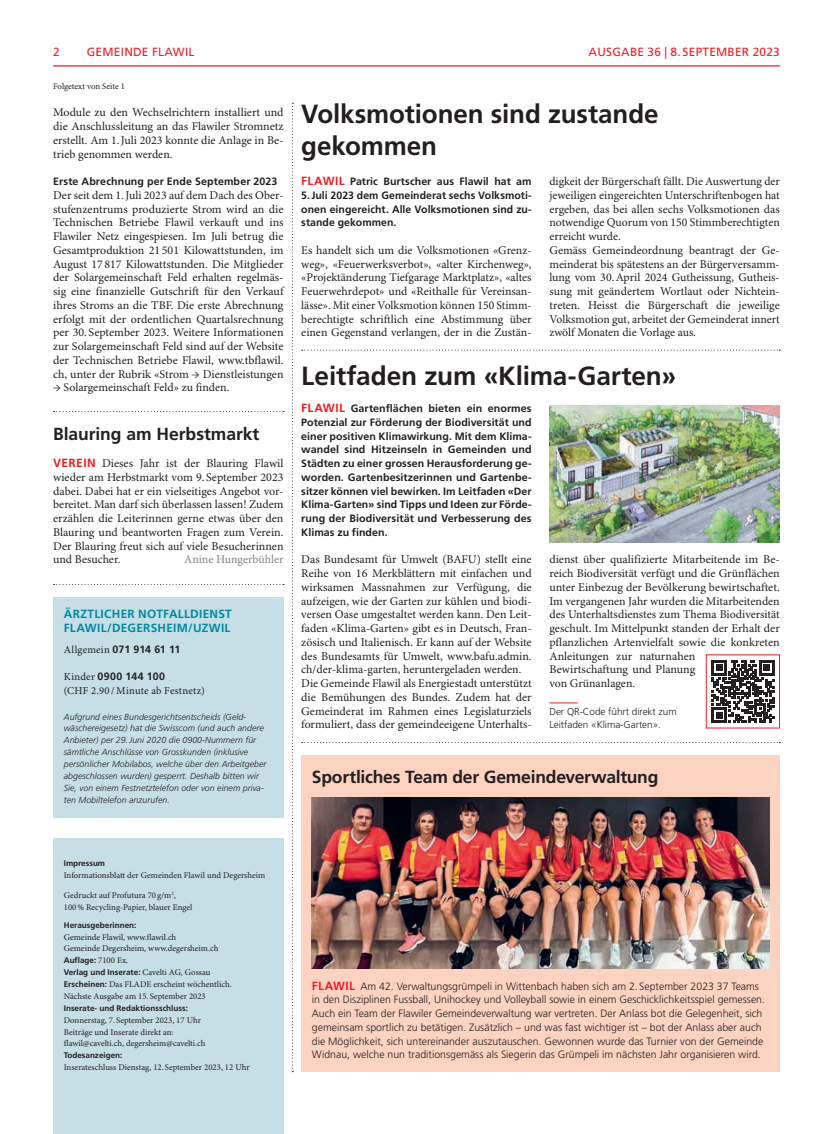
<style>
.page{position:relative;width:833px;height:1134px;background:#fff}
.page>*{position:absolute;margin:0;border:0;box-sizing:border-box;transform-origin:0 0}
.t1{font:700 26.25px/31.2px "Frutiger LT Std";letter-spacing:-.005em;color:#231f20}
.t2{font:700 17.5px "Frutiger LT Std";letter-spacing:-.01em;color:#231f20}
.t3{font:11.88px/13.8px "Minion Pro";color:#231f20;text-align:justify}
.t4{font:700 11.88px/13.8px "Frutiger LT Std";letter-spacing:.025em;color:#0289a0}
.t5{font:11.88px "Frutiger LT Std";letter-spacing:.02em;color:#ee1d23}
.t6{font:11.88px "Minion Pro";color:#808285}
.t7{font:700 10.62px/13.8px "Frutiger LT Std";letter-spacing:.005em;color:#231f20;text-align:justify}
.t8{font:300 10.62px/13.8px "Frutiger LT Std";color:#231f20}
.t9{font:10.62px "Minion Pro";letter-spacing:.025em;color:#231f20}
.t10{font:700 10.62px "Frutiger LT Std";letter-spacing:.04em;color:#231f20}
.t11{font:300 10px/13.8px "Frutiger LT Std";letter-spacing:-.005em;color:#231f20}
.t12{font:8.75px/11.9px "Minion Pro";color:#231f20}
.t13{font:italic 300 8.75px/11.9px "Frutiger LT Std";letter-spacing:.005em;color:#231f20}
.t14{font:700 8.12px/11.9px "Frutiger LT Std";color:#231f20}
.s1{font-family:"Frutiger LT Std";font-weight:700;color:#ee1d23}
.s2{font-family:"Minion Pro";font-weight:400}
.s3{font-size:11.88px;color:#ee1d23}
.s4{font-family:"Minion Pro";font-weight:400;font-size:8.75px}
.s5{font-family:"Frutiger LT Std";font-weight:700;font-size:8.12px}
.s6{font-weight:700;font-size:11.88px;color:#ee1d23}
</style>
<div class="page">
<hr style="left:53px;top:65px;width:727px;height:1px;background:#ee1d23">
<svg style="left:292px;top:103px;width:1px;height:969px"></svg>
<svg style="left:302px;top:350px;width:478px;height:1px"></svg>
<svg style="left:302px;top:742px;width:478px;height:1px"></svg>
<svg style="left:54px;top:411px;width:230px;height:1px"></svg>
<svg style="left:54px;top:584px;width:230px;height:1px"></svg>
<div style="left:53px;top:838px;width:230px;height:296px;background:#c6dee6"></div>
<div style="left:53px;top:598px;width:230px;height:220px;background:#c6dee6"></div>
<svg style="left:711px;top:660px;width:63px;height:63px"></svg>
<div style="left:706px;top:654px;width:74px;height:74px;border:1px solid #ee1d23"></div>
<svg style="left:549px;top:703px;width:29px;height:1px"></svg>
<div style="left:301px;top:756px;width:479px;height:316px;background:#fcd2c0"></div>
<img style="left:549px;top:405px;width:231px;height:138px">
<img style="left:312px;top:797px;width:457px;height:172px">
<p class="t5" style="left:53px;top:45px;width:8px">2</p>
<p class="t5" style="left:87px;top:45px;width:109px">GEMEINDE FLAWIL</p>
<p class="t5" style="left:588px;top:45px;width:18px">AUSGABE</p>
<p class="t5" style="left:647px;top:45px;width:64px">36 | 8. SEPTEMBER</p>
<p class="t5" style="left:752px;top:45px;width:29px">2023</p>
<p class="t12" style="left:53px;top:80px;width:73px">Folgetext von Seite 1</p>
<p class="t3" style="left:53px;top:106px;width:232px">Module zu den Wechselrichtern installiert und die Anschlussleitung an das Flawiler Stromnetz erstellt. Am 1.Juli 2023 konnte die Anlage in Be&shy;trieb genommen werden.</p>
<p class="t7" style="left:53px;top:175px;width:226px">Erste Abrechnung per Ende September 2023</p>
<p class="t3" style="left:53px;top:189px;width:232px">Der seit dem 1.Juli 2023 auf dem Dach des Ober&shy;stufenzentrums produzierte Strom wird an die Technischen Betriebe Flawil verkauft und ins Flawiler Netz eingespiesen. Im Juli betrug die Gesamtproduktion 21 501 Kilowattstunden, im August 17 817 Kilowattstunden. Die Mitglieder der Solargemeinschaft Feld erhalten regelmäs&shy;sig eine finanzielle Gutschrift für den Verkauf ihres Stroms an die TBF. Die erste Abrechnung erfolgt mit der ordentlichen Quartalsrechnung per 30. September 2023. Weitere Informationen zur Solargemeinschaft Feld sind auf der Website der Technischen Betriebe Flawil, www.tbflawil. ch, unter der Rubrik «Strom → Dienstleistungen</p>
<p class="t3" style="left:53px;top:381px;width:178px">→ Solargemeinschaft Feld» zu finden.</p>
<h2 class="t2" style="left:53px;top:423px;width:208px">Blauring am Herbstmarkt</h2>
<p class="t3" style="left:53px;top:457px;width:232px"><span class="s1">VEREIN</span> Dieses Jahr ist der Blauring Flawil wieder am Herbstmarkt vom 9. September 2023 dabei. Dabei hat er ein vielseitiges Angebot vor&shy;bereitet. Man darf sich überlassen lassen! Zudem erzählen die Leiterinnen gerne etwas über den Blauring und beantworten Fragen zum Verein.<br>Der Blauring freut sich auf viele Besucherinnen und Besucher.</p>
<p class="t6" style="left:184px;top:552px;width:101px">Anine Hungerbühler</p>
<p class="t4" style="left:64px;top:607px;width:170px">ÄRZTLICHER NOTFALLDIENST<br>FLAWIL/DEGERSHEIM/UZWIL</p>
<p class="t7" style="left:64px;top:642px;width:118px"><span class="s2">Allgemein</span> 071 914 61 11</p>
<p class="t10" style="left:64px;top:670px;width:103px"><span class="s2">Kinder</span> 0900 144 100</p>
<p class="t9" style="left:64px;top:684px;width:142px">(CHF 2.90 /Minute ab Festnetz)</p>
<p class="t13" style="left:64px;top:711px;width:204px">Aufgrund eines Bundesgerichtsentscheids (Geld&shy;wäschereigesetz) hat die Swisscom (und auch andere Anbieter) per 29.Juni 2020 die 0900-Nummern für sämtliche Anschlüsse von Grosskunden (inklusive persönlicher Mobilabos, welche über den Arbeitgeber abgeschlossen wurden) gesperrt. Deshalb bitten wir Sie, von einem Festnetztelefon oder von einem priva&shy;ten Mobiltelefon anzurufen.</p>
<h1 class="t1" style="left:301px;top:99px;width:359px">Volksmotionen sind zustande gekommen</h1>
<p class="t7" style="left:301px;top:175px;width:232px"><span class="s3">FLAWIL</span> Patric Burtscher aus Flawil hat am 5.Juli 2023 dem Gemeinderat sechs Volksmoti&shy;onen eingereicht. Alle Volksmotionen sind zu&shy;stande gekommen.</p>
<p class="t3" style="left:301px;top:244px;width:232px">Es handelt sich um die Volksmotionen «Grenz&shy;weg», «Feuerwerksverbot», «alter Kirchenweg», «Projektänderung Tiefgarage Marktplatz», «altes Feuerwehrdepot» und «Reithalle für Vereinsan&shy;lässe». Mit einer Volksmotion können 150 Stimm&shy;berechtigte schriftlich eine Abstimmung über einen Gegenstand verlangen, der in die Zustän-</p>
<p class="t3" style="left:549px;top:175px;width:232px;text-align:left">digkeit der Bürgerschaft fällt. Die Auswertung der jeweiligen eingereichten Unterschriftenbogen hat ergeben, das bei allen sechs Volksmotionen das notwendige Quorum von 150 Stimmberechtigten erreicht wurde.<br>Gemäss Gemeindeordnung beantragt der Ge&shy;meinderat bis spätestens an der Bürgerversamm&shy;lung vom 30.April 2024 Gutheissung, Gutheis&shy;sung mit geändertem Wortlaut oder Nichtein&shy;treten. Heisst die Bürgerschaft die jeweilige Volksmotion gut, arbeitet der Gemeinderat innert zwölf Monaten die Vorlage aus.</p>
<h1 class="t1" style="left:301px;top:360px;width:376px">Leitfaden zum «Klima-Garten»</h1>
<p class="t7" style="left:301px;top:401px;width:232px"><span class="s3">FLAWIL</span> Gartenflächen bieten ein enormes Potenzial zur Förderung der Biodiversität und einer positiven Klimawirkung. Mit dem Klima&shy;wandel sind Hitzeinseln in Gemeinden und Städten zu einer grossen Herausforderung ge&shy;worden. Gartenbesitzerinnen und Gartenbe&shy;sitzer können viel bewirken. Im Leitfaden «Der Klima-Garten» sind Tipps und Ideen zur Förde&shy;rung der Biodiversität und Verbesserung des Klimas zu finden.</p>
<p class="t3" style="left:301px;top:553px;width:232px;text-align:left">Das Bundesamt für Umwelt (BAFU) stellt eine Reihe von 16 Merkblättern mit einfachen und wirksamen Massnahmen zur Verfügung, die aufzeigen, wie der Garten zur kühlen und biodi&shy;versen Oase umgestaltet werden kann. Den Leit&shy;faden «Klima-Garten» gibt es in Deutsch, Fran&shy;zösisch und Italienisch. Er kann auf der Website des Bundesamts für Umwelt, www.bafu.admin. ch/der-klima-garten, heruntergeladen werden.<br>Die Gemeinde Flawil als Energiestadt unterstützt die Bemühungen des Bundes. Zudem hat der Gemeinderat im Rahmen eines Legislaturziels formuliert, dass der gemeindeeigene Unterhalts-</p>
<p class="t3" style="left:549px;top:553px;width:232px;text-align:left">dienst über qualifizierte Mitarbeitende im Be&shy;reich Biodiversität verfügt und die Grünflächen unter Einbezug der Bevölkerung bewirtschaftet.<br>Im vergangenen Jahr wurden die Mitarbeitenden des Unterhaltsdienstes zum Thema Biodiversität geschult. Im Mittelpunkt standen der Erhalt der pflanzlichen Artenvielfalt sowie die konkreten Anleitungen zur naturnahen<br>Bewirtschaftung und Planung<br>von Grünanlagen.</p>
<p class="t11" style="left:549px;top:704px;width:129px">Der QR-Code führt direkt zum<br>Leitfaden «Klima-Garten».</p>
<h2 class="t2" style="left:312px;top:767px;width:348px">Sportliches Team der Gemeindeverwaltung</h2>
<p class="t14" style="left:64px;top:857px;width:43px">Impressum</p>
<p class="t12" style="left:64px;top:869px;width:203px">Informationsblatt der Gemeinden Flawil und Degersheim</p>
<p class="t12" style="left:64px;top:890px;width:130px">Gedruckt auf Profutura 70 g/m<sup>2</sup>,<br>100% Recycling-Papier, blauer Engel</p>
<p class="t14" style="left:64px;top:919px;width:74px">Herausgeberinnen:</p>
<p class="t12" style="left:64px;top:931px;width:156px">Gemeinde Flawil, www.flawil.ch<br>Gemeinde Degersheim, www.degersheim.ch</p>
<p class="t14" style="left:64px;top:954px;width:148px">Auflage: <span class="s4">7100 Ex.<br></span>Verlag und Inserate: <span class="s4">Cavelti AG, Gossau</span></p>
<p class="t12" style="left:64px;top:979px;width:169px"><span class="s5">Erscheinen:</span> Das FLADE erscheint wöchentlich.<br>Nächste Ausgabe am 15. September 2023</p>
<p class="t14" style="left:64px;top:1002px;width:126px">Inserate- und Redaktionsschluss:</p>
<p class="t12" style="left:64px;top:1014px;width:143px">Donnerstag, 7. September 2023, 17 Uhr<br>Beiträge und Inserate direkt an: flawil@cavelti.ch, degersheim@cavelti.ch</p>
<p class="t14" style="left:64px;top:1049px;width:60px">Todesanzeigen:</p>
<p class="t12" style="left:64px;top:1062px;width:187px">Inserateschluss Dienstag, 12. September 2023, 12 Uhr</p>
<p class="t8" style="left:312px;top:979px;width:454px"><span class="s6">FLAWIL</span> Am 42. Verwaltungsgrümpeli in Wittenbach haben sich am 2. September 2023 37 Teams in den Disziplinen Fussball, Unihockey und Volleyball sowie in einem Geschicklichkeitsspiel gemessen.<br>Auch ein Team der Flawiler Gemeindeverwaltung war vertreten. Der Anlass bot die Gelegenheit, sich gemeinsam sportlich zu betätigen. Zusätzlich – und was fast wichtiger ist – bot der Anlass aber auch die Möglichkeit, sich untereinander auszutauschen. Gewonnen wurde das Turnier von der Gemeinde Widnau, welche nun traditionsgemäss als Siegerin das Grümpeli im nächsten Jahr organisieren wird.</p>
</div>
